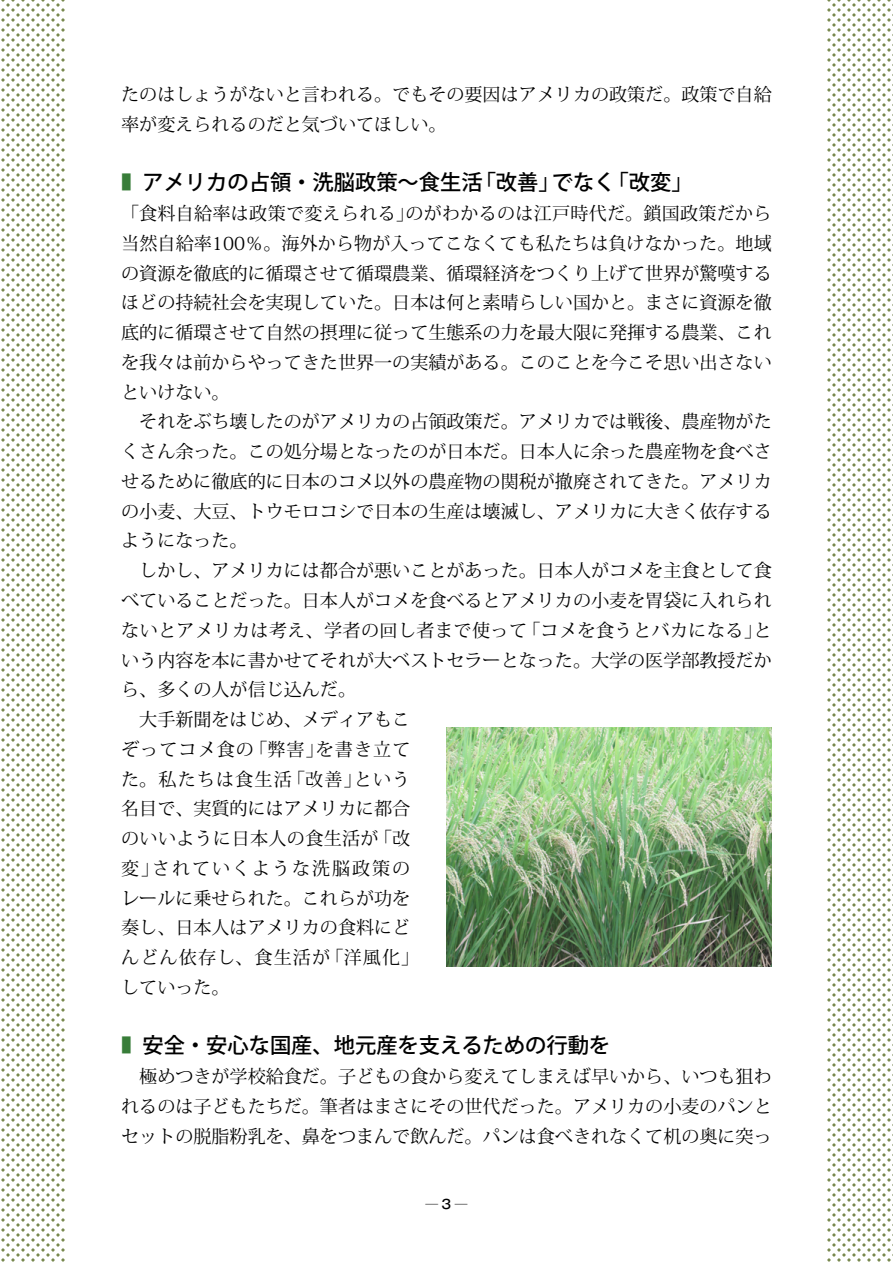
<style>
.page{position:relative;width:893px;height:1263px;background:#fff}
.page>*{position:absolute;margin:0;border:0;box-sizing:border-box;transform-origin:0 0}
.t1{font:500 21.3px "Koz Go Pro";color:#000}
.t2{font:18px/29.7px "Koz Min Pro";color:#000;text-align:justify}
.t3{font:18px "Koz Min Pro";letter-spacing:.025em;color:#000}
.t4{font:18px "Koz Min Pro";letter-spacing:.06em;color:#000}
.t5{font:18px "Koz Min Pro";letter-spacing:.065em;color:#000}
.t6{font:18px "Koz Min Pro";letter-spacing:.02em;color:#000}
.t7{font:18px "Koz Min Pro";letter-spacing:.105em;color:#000}
.t8{font:500 12.75px "Gothic MB101 Pro";color:#000}
.s1{color:#387d39}
</style>
<div class="page">
<svg style="left:1px;top:0;width:64px;height:1262px"></svg>
<svg style="left:827px;top:0;width:66px;height:1262px"></svg>
<img style="left:446px;top:727px;width:326px;height:239px">
<p class="t2" style="left:121px;top:79px;width:652px">たのはしょうがないと言われる。でもその要因はアメリカの政策だ。政策で自給率が変えられるのだと気づいてほしい。</p>
<p class="t1" style="left:121px;top:168px;width:573px"><span class="s1">■　</span>アメリカの占領・洗脳政策～食生活「改善」でなく「改変」</p>
<p class="t2" style="left:121px;top:198px;width:652px">「食料自給率は政策で変えられる」のがわかるのは江戸時代だ。鎖国政策だから当然自給率100％。海外から物が入ってこなくても私たちは負けなかった。地域の資源を徹底的に循環させて循環農業、循環経済をつくり上げて世界が驚嘆するほどの持続社会を実現していた。日本は何と素晴らしい国かと。まさに資源を徹底的に循環させて自然の摂理に従って生態系の力を最大限に発揮する農業、これを我々は前からやってきた世界一の実績がある。このことを今こそ思い出さないといけない。</p>
<p class="t2" style="left:121px;top:406px;width:652px;text-indent:18px">それをぶち壊したのがアメリカの占領政策だ。アメリカでは戦後、農産物がたくさん余った。この処分場となったのが日本だ。日本人に余った農産物を食べさせるために徹底的に日本のコメ以外の農産物の関税が撤廃されてきた。アメリカの小麦、大豆、トウモロコシで日本の生産は壊滅し、アメリカに大きく依存するようになった。</p>
<p class="t2" style="left:139px;top:555px;width:634px">しかし、アメリカには都合が悪いことがあった。日本人がコメを主食として食</p>
<p class="t2" style="left:121px;top:585px;width:652px">べていることだった。日本人がコメを食べるとアメリカの小麦を胃袋に入れられ</p>
<p class="t3" style="left:121px;top:617px;width:652px">ないとアメリカは考え、学者の回し者まで使って「コメを食うとバカになる」と</p>
<p class="t2" style="left:121px;top:644px;width:652px">いう内容を本に書かせてそれが大ベストセラーとなった。大学の医学部教授だか</p>
<p class="t2" style="left:121px;top:674px;width:236px">ら、多くの人が信じ込んだ。</p>
<p class="t2" style="left:139px;top:704px;width:273px">大手新聞をはじめ、メディアもこ</p>
<p class="t4" style="left:121px;top:736px;width:291px">ぞってコメ食の「弊害」を書き立て</p>
<p class="t5" style="left:121px;top:766px;width:291px">た。私たちは食生活「改善」という</p>
<p class="t2" style="left:121px;top:793px;width:291px">名目で、実質的にはアメリカに都合</p>
<p class="t6" style="left:121px;top:826px;width:291px">のいいように日本人の食生活が「改</p>
<p class="t7" style="left:121px;top:855px;width:291px">変」されていくような洗脳政策の</p>
<p class="t2" style="left:121px;top:882px;width:291px">レールに乗せられた。これらが功を</p>
<p class="t2" style="left:121px;top:912px;width:291px">奏し、日本人はアメリカの食料にど</p>
<p class="t4" style="left:121px;top:945px;width:300px">んどん依存し、食生活が「洋風化」</p>
<p class="t2" style="left:121px;top:972px;width:110px">していった。</p>
<p class="t1" style="left:121px;top:1032px;width:490px"><span class="s1">■　</span>安全・安心な国産、地元産を支えるための行動を</p>
<p class="t2" style="left:121px;top:1061px;width:652px;text-indent:18px">極めつきが学校給食だ。子どもの食から変えてしまえば早いから、いつも狙われるのは子どもたちだ。筆者はまさにその世代だった。アメリカの小麦のパンとセットの脱脂粉乳を、鼻をつまんで飲んだ。パンは食べきれなくて机の奥に突っ</p>
<p class="t8" style="left:425px;top:1194px;width:43px">─3─</p>
</div>
